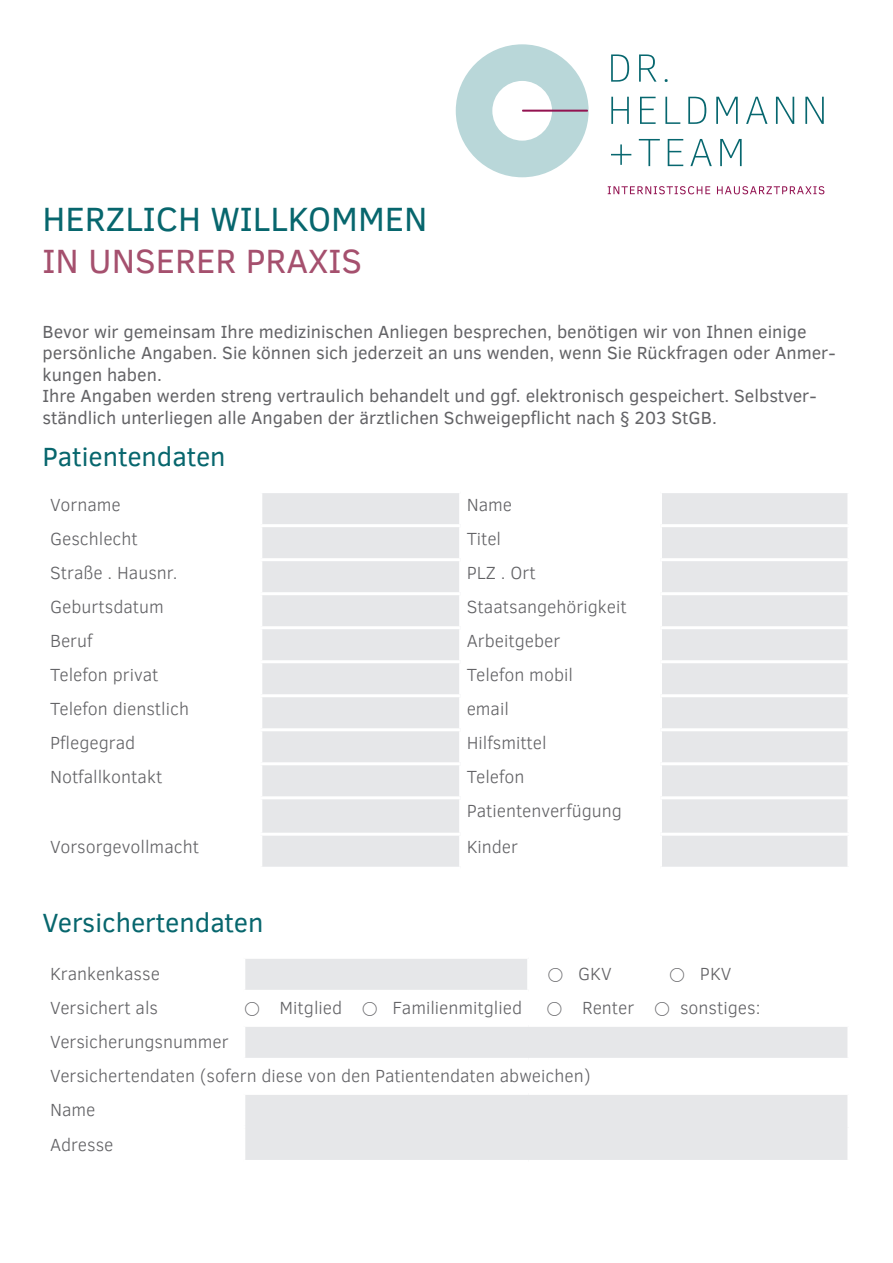
<style>
.page{position:relative;width:893px;height:1263px;background:#fff}
.page>*{position:absolute;margin:0;border:0;box-sizing:border-box;transform-origin:0 0}
.t1{font:34.5px "Clear Sans";color:#07666d}
.t2{font:34.5px "Clear Sans";color:#a5506e}
.t3{font:27px "Clear Sans";color:#07666d}
.t4{font:300 18px/34px "Clear Sans";color:#636366}
.t5{font:18px/21.6px "Clear Sans";color:#636366}
</style>
<div class="page">
<svg style="left:456px;top:44px;width:133px;height:133px"></svg>
<hr style="left:523px;top:110px;width:64px;height:1px;background:#931351">
<svg style="left:611px;top:54px;width:18px;height:28px"></svg>
<svg style="left:639px;top:54px;width:17px;height:28px"></svg>
<svg style="left:611px;top:97px;width:18px;height:27px"></svg>
<svg style="left:640px;top:97px;width:16px;height:27px"></svg>
<svg style="left:665px;top:97px;width:15px;height:27px"></svg>
<svg style="left:688px;top:97px;width:18px;height:27px"></svg>
<svg style="left:716px;top:97px;width:22px;height:27px"></svg>
<svg style="left:746px;top:97px;width:21px;height:27px"></svg>
<svg style="left:776px;top:97px;width:18px;height:27px"></svg>
<svg style="left:805px;top:97px;width:19px;height:27px"></svg>
<svg style="left:611px;top:144px;width:20px;height:21px"></svg>
<svg style="left:639px;top:139px;width:21px;height:27px"></svg>
<svg style="left:668px;top:139px;width:15px;height:27px"></svg>
<svg style="left:690px;top:139px;width:22px;height:27px"></svg>
<svg style="left:720px;top:139px;width:22px;height:27px"></svg>
<svg style="left:608px;top:186px;width:102px;height:8px"></svg>
<svg style="left:717px;top:186px;width:107px;height:8px"></svg>
<svg style="left:262px;top:493px;width:585px;height:374px;fill:#e6e7e9"></svg>
<hr style="left:459px;top:493px;width:3px;height:31px;background:#fff">
<hr style="left:659px;top:493px;width:3px;height:31px;background:#fff">
<hr style="left:261px;top:524px;width:200px;height:3px;background:#fff">
<hr style="left:461px;top:524px;width:199px;height:3px;background:#fff">
<hr style="left:459px;top:527px;width:3px;height:31px;background:#fff">
<hr style="left:660px;top:524px;width:190px;height:3px;background:#fff">
<hr style="left:659px;top:527px;width:3px;height:31px;background:#fff">
<hr style="left:261px;top:558px;width:200px;height:3px;background:#fff">
<hr style="left:461px;top:558px;width:199px;height:3px;background:#fff">
<hr style="left:459px;top:561px;width:3px;height:31px;background:#fff">
<hr style="left:660px;top:558px;width:190px;height:3px;background:#fff">
<hr style="left:659px;top:561px;width:3px;height:31px;background:#fff">
<hr style="left:261px;top:592px;width:200px;height:3px;background:#fff">
<hr style="left:461px;top:592px;width:199px;height:3px;background:#fff">
<hr style="left:459px;top:595px;width:3px;height:31px;background:#fff">
<hr style="left:660px;top:592px;width:190px;height:3px;background:#fff">
<hr style="left:659px;top:595px;width:3px;height:31px;background:#fff">
<hr style="left:261px;top:626px;width:200px;height:3px;background:#fff">
<hr style="left:461px;top:626px;width:199px;height:3px;background:#fff">
<hr style="left:459px;top:629px;width:3px;height:31px;background:#fff">
<hr style="left:660px;top:626px;width:190px;height:3px;background:#fff">
<hr style="left:659px;top:629px;width:3px;height:31px;background:#fff">
<hr style="left:261px;top:660px;width:200px;height:3px;background:#fff">
<hr style="left:461px;top:660px;width:199px;height:3px;background:#fff">
<hr style="left:459px;top:663px;width:3px;height:31px;background:#fff">
<hr style="left:660px;top:660px;width:190px;height:3px;background:#fff">
<hr style="left:659px;top:663px;width:3px;height:31px;background:#fff">
<hr style="left:261px;top:694px;width:200px;height:3px;background:#fff">
<hr style="left:461px;top:694px;width:199px;height:3px;background:#fff">
<hr style="left:459px;top:697px;width:3px;height:31px;background:#fff">
<hr style="left:660px;top:694px;width:190px;height:3px;background:#fff">
<hr style="left:659px;top:697px;width:3px;height:31px;background:#fff">
<hr style="left:261px;top:728px;width:200px;height:3px;background:#fff">
<hr style="left:461px;top:728px;width:199px;height:3px;background:#fff">
<hr style="left:459px;top:731px;width:3px;height:31px;background:#fff">
<hr style="left:660px;top:728px;width:190px;height:3px;background:#fff">
<hr style="left:659px;top:731px;width:3px;height:31px;background:#fff">
<hr style="left:261px;top:762px;width:200px;height:3px;background:#fff">
<hr style="left:461px;top:762px;width:199px;height:3px;background:#fff">
<hr style="left:459px;top:765px;width:3px;height:31px;background:#fff">
<hr style="left:660px;top:762px;width:190px;height:3px;background:#fff">
<hr style="left:659px;top:765px;width:3px;height:31px;background:#fff">
<hr style="left:261px;top:796px;width:200px;height:3px;background:#fff">
<hr style="left:461px;top:796px;width:199px;height:3px;background:#fff">
<hr style="left:459px;top:799px;width:3px;height:34px;background:#fff">
<hr style="left:660px;top:796px;width:190px;height:3px;background:#fff">
<hr style="left:659px;top:799px;width:3px;height:34px;background:#fff">
<hr style="left:261px;top:833px;width:200px;height:3px;background:#fff">
<hr style="left:461px;top:833px;width:199px;height:3px;background:#fff">
<hr style="left:459px;top:836px;width:3px;height:31px;background:#fff">
<hr style="left:660px;top:833px;width:190px;height:3px;background:#fff">
<hr style="left:659px;top:836px;width:3px;height:31px;background:#fff">
<svg style="left:245px;top:959px;width:602px;height:201px;fill:#e6e7e9"></svg>
<hr style="left:527px;top:959px;width:3px;height:31px;background:#fff">
<hr style="left:244px;top:990px;width:285px;height:3px;background:#fff">
<hr style="left:529px;top:990px;width:321px;height:3px;background:#fff">
<hr style="left:244px;top:1024px;width:285px;height:3px;background:#fff">
<hr style="left:529px;top:1024px;width:321px;height:3px;background:#fff">
<hr style="left:244px;top:1058px;width:285px;height:3px;background:#fff">
<hr style="left:529px;top:1058px;width:321px;height:3px;background:#fff">
<hr style="left:244px;top:1092px;width:285px;height:3px;background:#fff">
<hr style="left:529px;top:1092px;width:321px;height:3px;background:#fff">
<h1 class="t1" style="left:43px;top:196px;width:387px">HERZLICH WILLKOMMEN</h1>
<h1 class="t2" style="left:43px;top:238px;width:321px">IN UNSERER PRAXIS</h1>
<p class="t5" style="left:43px;top:320px;width:795px">Bevor wir gemeinsam Ihre medizinischen Anliegen besprechen, benötigen wir von Ihnen einige persönliche Angaben. Sie können sich jederzeit an uns wenden, wenn Sie Rückfragen oder Anmer&shy;kungen haben.<br>Ihre Angaben werden streng vertraulich behandelt und ggf. elektronisch gespeichert. Selbstver&shy;ständlich unterliegen alle Angaben der ärztlichen Schweigepflicht nach § 203 StGB.</p>
<h2 class="t3" style="left:43px;top:439px;width:185px">Patientendaten</h2>
<p class="t4" style="left:50px;top:487px;width:72px">Vorname</p>
<p class="t4" style="left:467px;top:487px;width:47px">Name</p>
<p class="t4" style="left:50px;top:521px;width:89px">Geschlecht</p>
<p class="t4" style="left:467px;top:521px;width:36px">Titel</p>
<p class="t4" style="left:50px;top:555px;width:129px">Straße . Hausnr.</p>
<p class="t4" style="left:467px;top:555px;width:71px">PLZ . Ort</p>
<p class="t4" style="left:50px;top:589px;width:115px">Geburtsdatum</p>
<p class="t4" style="left:467px;top:589px;width:162px">Staatsangehörigkeit</p>
<p class="t4" style="left:50px;top:623px;width:44px">Beruf</p>
<p class="t4" style="left:467px;top:623px;width:95px">Arbeitgeber</p>
<p class="t4" style="left:50px;top:657px;width:110px">Telefon privat</p>
<p class="t4" style="left:467px;top:657px;width:108px">Telefon mobil</p>
<p class="t4" style="left:50px;top:691px;width:140px">Telefon dienstlich</p>
<p class="t4" style="left:467px;top:691px;width:44px">email</p>
<p class="t4" style="left:50px;top:726px;width:87px">Pflegegrad</p>
<p class="t4" style="left:467px;top:726px;width:81px">Hilfsmittel</p>
<p class="t4" style="left:50px;top:760px;width:114px">Notfallkontakt</p>
<p class="t4" style="left:467px;top:760px;width:157px">Telefon<br>Patientenverfügung</p>
<p class="t4" style="left:50px;top:830px;width:151px">Vorsorgevollmacht</p>
<p class="t4" style="left:467px;top:830px;width:53px">Kinder</p>
<h2 class="t3" style="left:43px;top:904px;width:223px">Versichertendaten</h2>
<p class="t4" style="left:50px;top:957px;width:111px">Krankenkasse</p>
<p class="t4" style="left:547px;top:957px;width:66px">◯ GKV</p>
<p class="t4" style="left:668px;top:957px;width:64px">◯ PKV</p>
<p class="t4" style="left:50px;top:991px;width:110px">Versichert als</p>
<p class="t4" style="left:243px;top:991px;width:280px">◯ Mitglied ◯ Familienmitglied</p>
<p class="t4" style="left:546px;top:991px;width:216px">◯ Renter ◯ sonstiges:</p>
<p class="t4" style="left:50px;top:1025px;width:542px">Versicherungsnummer<br>Versichertendaten (sofern diese von den Patientendaten abweichen)<br>Name<br>Adresse</p>
</div>
